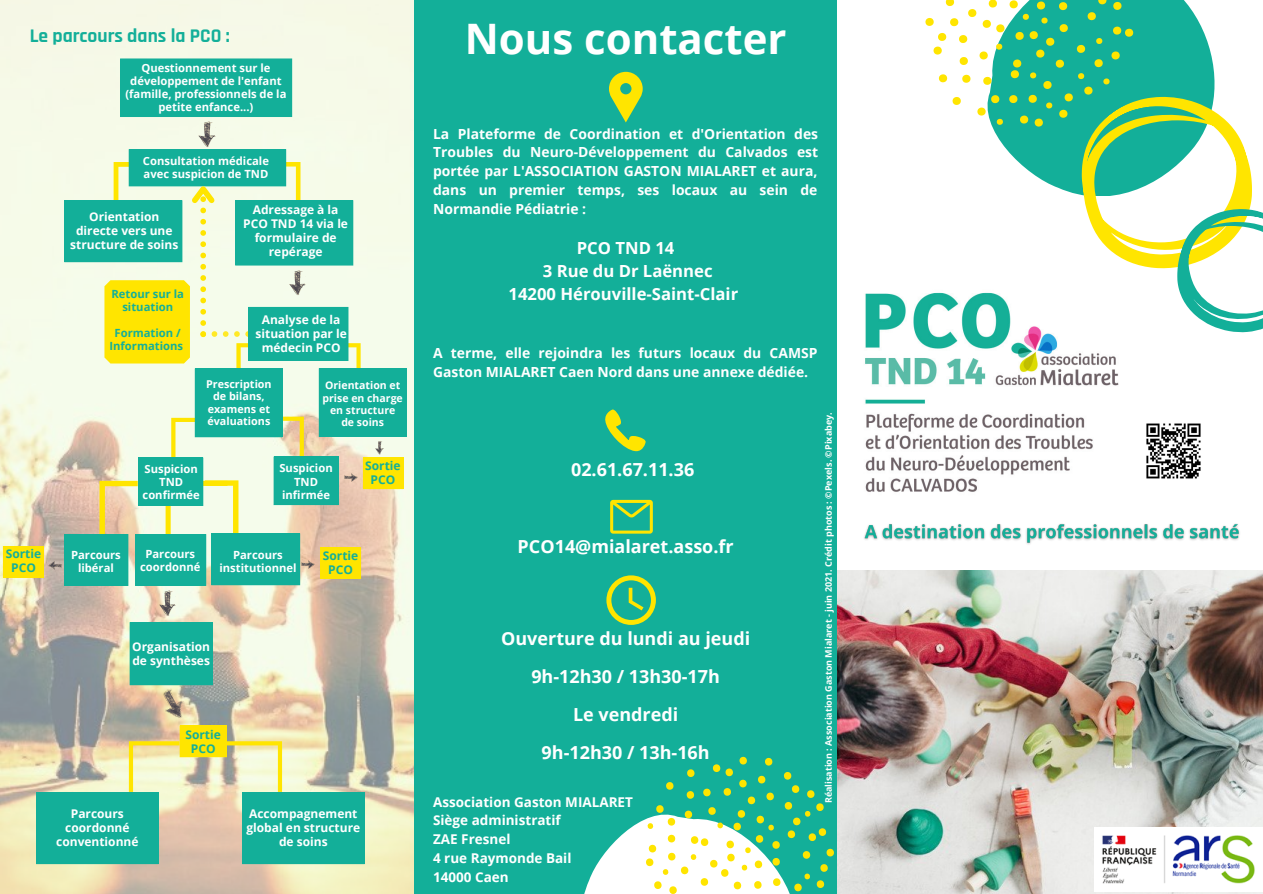
<style>
.page{position:relative;width:1263px;height:894px;background:#fff}
.page>*{position:absolute;margin:0;border:0;box-sizing:border-box;transform-origin:0 0}
.t1{font:700 42px "Open Sans";color:#fff}
.t2{font:700 19.5px "Rajdhani";color:#13af99}
.t3{font:700 18px "Open Sans";color:#fff}
.t4{font:700 16.65px "Open Sans";color:#fff}
.t5{font:700 13.95px/18.8px "Open Sans";color:#fff;text-align:justify}
.t6{font:700 13.5px "Open Sans";color:#fff}
.t7{font:700 12px/14px "Open Sans";color:#fff;text-align:center}
.t8{font:700 12px "Open Sans";color:#13af99}
.t9{font:700 11.25px/13px "Open Sans";color:#fff;text-align:center}
.t10{font:700 11.25px/13px "Open Sans";color:#13af99;text-align:center}
.t11{font:700 10.8px/12.6px "Open Sans";color:#fff;text-align:center}
.t12{font:700 10.5px/12.3px "Open Sans";color:#fff;text-align:center}
.t13{font:700 9px "Open Sans";color:#fff}
</style>
<div class="page">
<img style="left:0;top:0;width:414px;height:893px">
<div style="left:414px;top:0;width:423px;height:893px;background:#13af99"></div>
<svg style="left:925px;top:0;width:338px;height:332px"></svg>
<div style="left:120px;top:58px;width:172px;height:59px;background:#13af99"></div>
<div style="left:128px;top:67px;width:156px;height:42px;background:#13af99"></div>
<svg style="left:3px;top:546px;width:40px;height:31px"></svg>
<div style="left:7px;top:549px;width:33px;height:25px;background:#ffe500"></div>
<img style="left:48px;top:559px;width:16px;height:10px">
<svg style="left:130px;top:622px;width:83px;height:63px"></svg>
<div style="left:135px;top:627px;width:72px;height:52px;background:#13af99"></div>
<svg style="left:36px;top:725px;width:329px;height:138px;background:#a4c8a2"></svg>
<div style="left:42px;top:798px;width:110px;height:59px;background:#13af99"></div>
<img style="left:155px;top:585px;width:21px;height:33px">
<img style="left:195px;top:117px;width:20px;height:32px">
<svg style="left:584px;top:756px;width:250px;height:137px"></svg>
<svg style="left:605px;top:409px;width:41px;height:42px"></svg>
<svg style="left:610px;top:499px;width:43px;height:34px"></svg>
<svg style="left:606px;top:575px;width:50px;height:49px"></svg>
<svg style="left:609px;top:72px;width:34px;height:50px"></svg>
<img style="left:150px;top:680px;width:42px;height:47px">
<img style="left:837px;top:570px;width:426px;height:323px">
<img style="left:865px;top:275px;width:266px;height:217px">
<svg style="left:64px;top:149px;width:343px;height:436px;background:#a1d7b1"></svg>
<div style="left:326px;top:375px;width:73px;height:55px;background:#13af99"></div>
<img style="left:1094px;top:827px;width:169px;height:64px">
<img style="left:1146px;top:423px;width:55px;height:56px">
<img style="left:864px;top:523px;width:376px;height:22px">
<p class="t2" style="left:30px;top:24px;width:201px">Le parcours dans la PCO :</p>
<p class="t9" style="left:125px;top:61px;width:163px">Questionnement sur le développement de l'enfant (famille, professionnels de la petite enfance...)</p>
<p class="t9" style="left:143px;top:154px;width:128px;text-align:left">Consultation médicale avec suspicion de TND</p>
<p class="t7" style="left:70px;top:209px;width:110px">Orientation directe vers une structure de soins</p>
<p class="t7" style="left:243px;top:202px;width:106px">Adressage à la<br>PCO TND 14 via le formulaire de repérage</p>
<p class="t10" style="left:111px;top:286px;width:74px">Retour sur la situation</p>
<p class="t10" style="left:109px;top:326px;width:75px">Formation /<br>Informations</p>
<p class="t7" style="left:256px;top:312px;width:93px">Analyse de la situation par le médecin PCO</p>
<p class="t12" style="left:322px;top:379px;width:82px">Orientation et prise en charge en structure de soins</p>
<p class="t11" style="left:206px;top:377px;width:67px">Prescription de bilans, examens et évaluations</p>
<p class="t8" style="left:6px;top:545px;width:37px">Sortie</p>
<p class="t8" style="left:11px;top:559px;width:26px">PCO</p>
<p class="t9" style="left:143px;top:462px;width:59px">Suspicion<br>TND confirmée</p>
<p class="t9" style="left:279px;top:461px;width:55px">Suspicion<br>TND infirmée</p>
<p class="t8" style="left:365px;top:456px;width:37px">Sortie</p>
<p class="t8" style="left:371px;top:470px;width:26px">PCO</p>
<p class="t9" style="left:71px;top:547px;width:51px">Parcours libéral</p>
<p class="t9" style="left:140px;top:546px;width:62px">Parcours coordonné</p>
<p class="t9" style="left:219px;top:547px;width:79px">Parcours institutionnel</p>
<p class="t8" style="left:323px;top:547px;width:37px">Sortie</p>
<p class="t8" style="left:328px;top:561px;width:26px">PCO</p>
<p class="t7" style="left:132px;top:639px;width:79px;text-align:left">Organisation de synthèses</p>
<p class="t7" style="left:65px;top:805px;width:66px">Parcours coordonné</p>
<p class="t7" style="left:56px;top:833px;width:84px">conventionné</p>
<p class="t8" style="left:185px;top:725px;width:37px">Sortie</p>
<p class="t8" style="left:191px;top:739px;width:26px">PCO</p>
<p class="t7" style="left:246px;top:805px;width:115px">Accompagnement global en structure de soins</p>
<p class="t1" style="left:465px;top:9px;width:323px">Nous contacter</p>
<p class="t5" style="left:433px;top:124px;width:387px">La Plateforme de Coordination et d'Orientation des Troubles du Neuro-Développement du Calvados est portée par L'ASSOCIATION GASTON MIALARET et aura, dans un premier temps, ses locaux au sein de Normandie Pédiatrie :</p>
<p class="t4" style="left:577px;top:236px;width:99px">PCO TND 14</p>
<p class="t4" style="left:543px;top:259px;width:171px">3 Rue du Dr Laënnec</p>
<p class="t4" style="left:509px;top:282px;width:231px">14200 Hérouville-Saint-Clair</p>
<p class="t5" style="left:433px;top:343px;width:386px">A terme, elle rejoindra les futurs locaux du CAMSP<br>Gaston MIALARET Caen Nord dans une annexe dédiée.</p>
<p class="t3" style="left:571px;top:457px;width:125px">02.61.67.11.36</p>
<p class="t3" style="left:518px;top:533px;width:218px">PCO14@mialaret.asso.fr</p>
<p class="t3" style="left:501px;top:625px;width:251px">Ouverture du lundi au jeudi</p>
<p class="t3" style="left:531px;top:663px;width:190px">9h-12h30 / 13h30-17h</p>
<p class="t3" style="left:573px;top:701px;width:107px">Le vendredi</p>
<p class="t3" style="left:542px;top:739px;width:170px">9h-12h30 / 13h-16h</p>
<p class="t6" style="left:433px;top:792px;width:201px">Association Gaston MIALARET</p>
<p class="t6" style="left:433px;top:810px;width:129px">Siège administratif</p>
<p class="t6" style="left:433px;top:829px;width:79px">ZAE Fresnel</p>
<p class="t6" style="left:433px;top:848px;width:140px">4 rue Raymonde Bail</p>
<p class="t6" style="left:433px;top:866px;width:77px">14000 Caen</p>
<p class="t13" style="left:822px;top:803px;width:392px;rotate:-90deg">Réalisation : Association Gaston Mialaret - juin 2021. Crédit photos : ©Pexels. ©Pixabey.</p>
</div>
